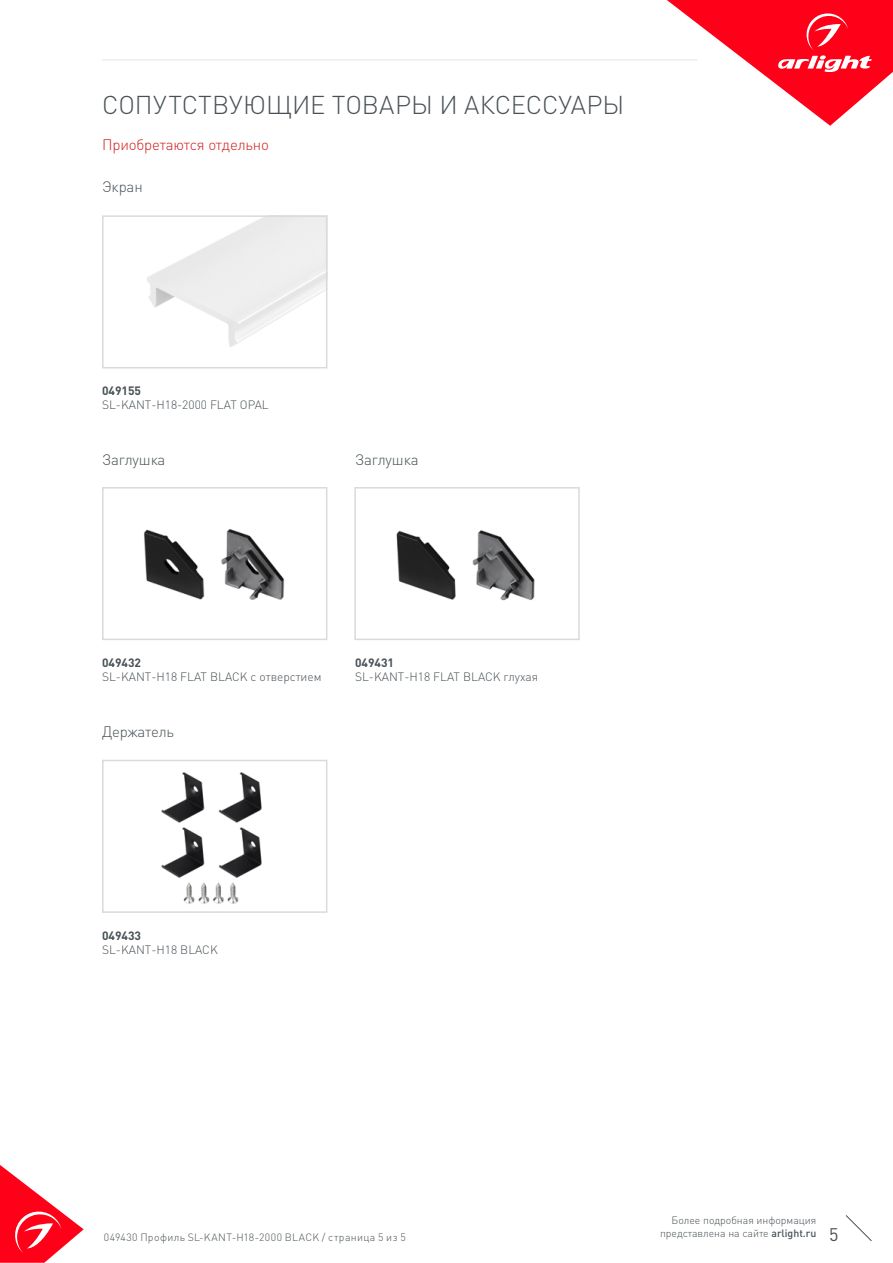
<style>
.page{position:relative;width:893px;height:1263px;background:#fff}
.page>*{position:absolute;margin:0;border:0;box-sizing:border-box;transform-origin:0 0}
.t1{font:300 25.5px "DIN Pro";color:#485156}
.t2{font:18px "DIN Pro";color:#485156}
.t3{font:300 15px "DIN Pro";letter-spacing:-.01em;color:#485156}
.t4{font:300 15px "DIN Pro";letter-spacing:-.01em;color:#d11d1c}
.t5{font:300 12px "DIN Pro";color:#485156}
.t6{font:700 12px "DIN Pro";color:#485156}
.t7{font:300 10.5px/12.6px "DIN Pro";color:#485156;text-align:right}
.t8{font:300 10.5px "DIN Pro";letter-spacing:.04em;color:#485156}
.s1{font-weight:500}
</style>
<div class="page">
<svg style="left:0;top:1165px;width:84px;height:98px"></svg>
<svg style="left:845px;top:1215px;width:27px;height:26px"></svg>
<svg style="left:667px;top:0;width:226px;height:126px"></svg>
<hr style="left:102px;top:60px;width:595px;height:1px;background:#e3e3e3">
<img style="left:147px;top:218px;width:177px;height:129px">
<div style="left:102px;top:215px;width:225px;height:153px;border:2px solid #dadada"></div>
<img style="left:161px;top:772px;width:101px;height:132px">
<div style="left:102px;top:760px;width:225px;height:153px;border:2px solid #dadada"></div>
<img style="left:144px;top:529px;width:141px;height:71px">
<div style="left:102px;top:487px;width:225px;height:153px;border:2px solid #dadada"></div>
<img style="left:396px;top:530px;width:139px;height:71px">
<div style="left:354px;top:487px;width:226px;height:153px;border:2px solid #dadada"></div>
<h1 class="t1" style="left:102px;top:87px;width:524px">СОПУТСТВУЮЩИЕ ТОВАРЫ И АКСЕССУАРЫ</h1>
<p class="t4" style="left:102px;top:134px;width:168px">Приобретаются отдельно</p>
<p class="t3" style="left:102px;top:177px;width:42px">Экран</p>
<p class="t6" style="left:102px;top:382px;width:41px">049155</p>
<p class="t5" style="left:102px;top:397px;width:168px">SL-KANT-H18-2000 FLAT OPAL</p>
<p class="t3" style="left:102px;top:449px;width:65px">Заглушка</p>
<p class="t3" style="left:355px;top:449px;width:65px">Заглушка</p>
<p class="t6" style="left:102px;top:654px;width:41px">049432</p>
<p class="t5" style="left:102px;top:669px;width:221px">SL-KANT-H18 FLAT BLACK с отверстием</p>
<p class="t3" style="left:102px;top:721px;width:73px">Держатель</p>
<p class="t6" style="left:355px;top:654px;width:41px">049431</p>
<p class="t5" style="left:355px;top:669px;width:185px">SL-KANT-H18 FLAT BLACK глухая</p>
<p class="t6" style="left:102px;top:927px;width:41px">049433</p>
<p class="t5" style="left:102px;top:941px;width:117px">SL-KANT-H18 BLACK</p>
<p class="t7" style="left:660px;top:1214px;width:158px">Более подробная информация представлена на сайте <span class="s1">arlight.ru</span></p>
<p class="t8" style="left:104px;top:1230px;width:303px">049430 Профиль SL-KANT-H18-2000 BLACK / страница 5 из 5</p>
<h2 class="t2" style="left:829px;top:1222px;width:11px">5</h2>
</div>
